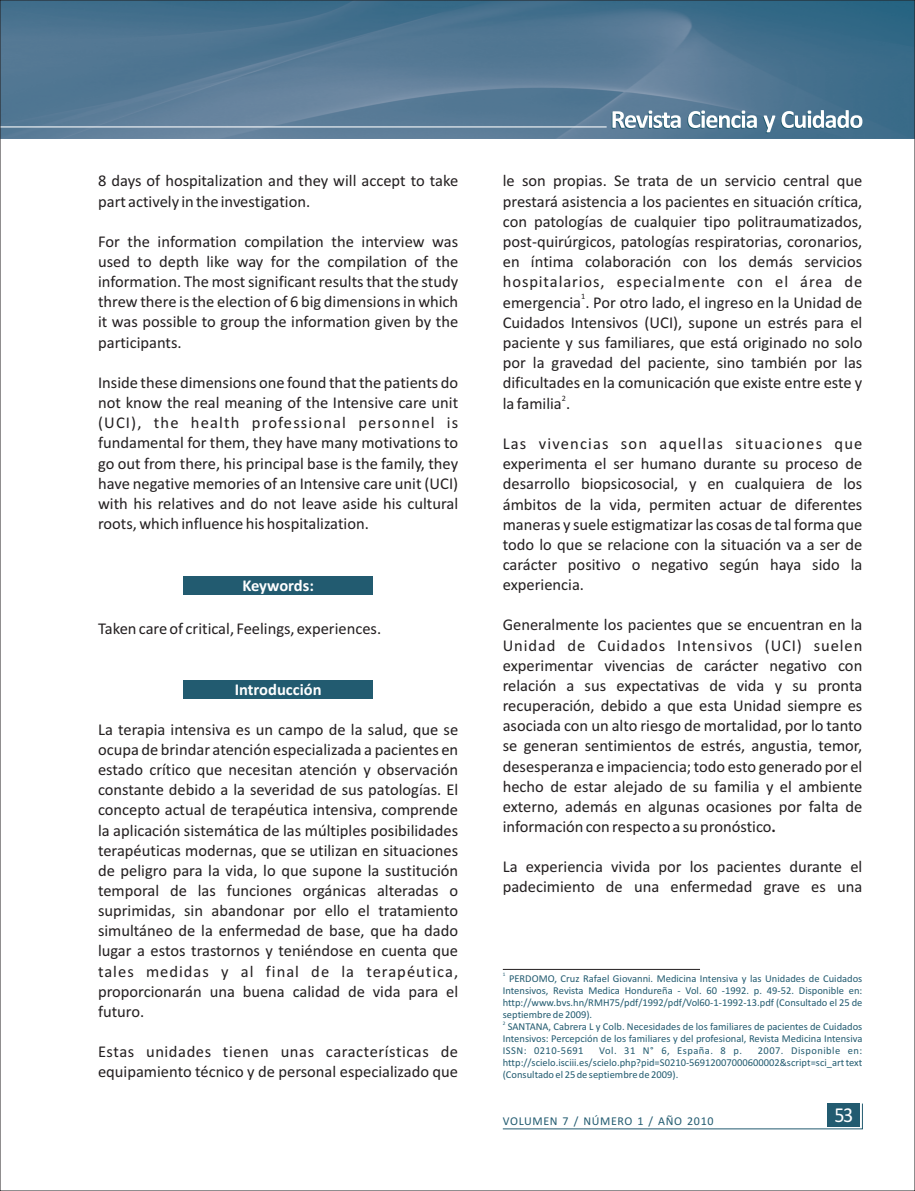
<style>
.page{position:relative;width:915px;height:1191px;background:#fff}
.page>*{position:absolute;margin:0;border:0;box-sizing:border-box;transform-origin:0 0}
.t1{font:21.3px "Calibri";color:#fff;scale:.94 1}
.t2{font:16.5px/20.1px "Calibri";color:#231f20;text-align:justify}
.t3{font:700 16.5px "Calibri";color:#fff}
.t4{font:12px "Calibri";letter-spacing:.055em;color:#225b70}
.t5{font:10.5px/12px "Calibri";color:#225b70;text-align:justify}
.t6{font:10.5px "Calibri";letter-spacing:.045em;color:#225b70}
.t7{font:8.25px "Calibri";color:#231f20}
.t8{font:5.25px "Calibri";color:#225b70}
.s1{font-weight:700}
</style>
<div class="page">
<div style="left:183px;top:576px;width:190px;height:19px;background:#225b70"></div>
<div style="left:183px;top:680px;width:190px;height:19px;background:#225b70"></div>
<hr style="left:502px;top:969px;width:197px;height:1px;background:#231f20">
<svg style="left:502px;top:1103px;width:361px;height:26px"></svg>
<img style="left:2px;top:2px;width:910px;height:137px">
<svg style="left:611px;top:110px;width:251px;height:23px"></svg>
<hr style="left:0;top:126px;width:606px;height:1px;background:#fff">
<p class="t2" style="left:98px;top:172px;width:361px">8 days of hospitalization and they will accept to take part actively in the investigation.</p>
<p class="t2" style="left:98px;top:233px;width:361px">For the information compilation the interview was used to depth like way for the compilation of the information. The most significant results that the study threw there is the election of 6 big dimensions in which it was possible to group the information given by the participants.</p>
<p class="t2" style="left:98px;top:374px;width:361px">Inside these dimensions one found that the patients do not know the real meaning of the Intensive care unit (UCI), the health professional personnel is fundamental for them, they have many motivations to go out from there, his principal base is the family, they have negative memories of an Intensive care unit (UCI) with his relatives and do not leave aside his cultural roots, which influence his hospitalization.</p>
<p class="t3" style="left:242px;top:578px;width:73px">Keywords:</p>
<p class="t2" style="left:98px;top:620px;width:284px">Taken care of critical, Feelings, experiences.</p>
<p class="t3" style="left:235px;top:682px;width:88px">Introducción</p>
<p class="t2" style="left:98px;top:720px;width:361px">La terapia intensiva es un campo de la salud, que se ocupa de brindar atención especializada a pacientes en estado crítico que necesitan atención y observación constante debido a la severidad de sus patologías. El concepto actual de terapéutica intensiva, comprende la aplicación sistemática de las múltiples posibilidades terapéuticas modernas, que se utilizan en situaciones de peligro para la vida, lo que supone la sustitución temporal de las funciones orgánicas alteradas o suprimidas, sin abandonar por ello el tratamiento simultáneo de la enfermedad de base, que ha dado lugar a estos trastornos y teniéndose en cuenta que tales medidas y al final de la terapéutica, proporcionarán una buena calidad de vida para el futuro.</p>
<p class="t2" style="left:98px;top:1043px;width:361px">Estas unidades tienen unas características de equipamiento técnico y de personal especializado que</p>
<p class="t2" style="left:502px;top:172px;width:361px">le son propias. Se trata de un servicio central que prestará asistencia a los pacientes en situación crítica, con patologías de cualquier tipo politraumatizados, post-quirúrgicos, patologías respiratorias, coronarios, en íntima colaboración con los demás servicios hospitalarios, especialmente con el área de</p>
<p class="t7" style="left:581px;top:293px;width:6px">1</p>
<p class="t2" style="left:502px;top:293px;width:361px">emergencia . Por otro lado, el ingreso en la Unidad de Cuidados Intensivos (UCI), supone un estrés para el paciente y sus familiares, que está originado no solo por la gravedad del paciente, sino también por las dificultades en la comunicación que existe entre este y</p>
<p class="t7" style="left:561px;top:394px;width:6px">2</p>
<p class="t2" style="left:502px;top:395px;width:69px">la familia .</p>
<p class="t2" style="left:502px;top:435px;width:361px">Las vivencias son aquellas situaciones que experimenta el ser humano durante su proceso de desarrollo biopsicosocial, y en cualquiera de los ámbitos de la vida, permiten actuar de diferentes maneras y suele estigmatizar las cosas de tal forma que todo lo que se relacione con la situación va a ser de carácter positivo o negativo según haya sido la experiencia.</p>
<p class="t2" style="left:502px;top:616px;width:361px">Generalmente los pacientes que se encuentran en la Unidad de Cuidados Intensivos (UCI) suelen experimentar vivencias de carácter negativo con relación a sus expectativas de vida y su pronta recuperación, debido a que esta Unidad siempre es asociada con un alto riesgo de mortalidad, por lo tanto se generan sentimientos de estrés, angustia, temor, desesperanza e impaciencia; todo esto generado por el hecho de estar alejado de su familia y el ambiente externo, además en algunas ocasiones por falta de información con respecto a su pronóstico<span class="s1">.</span></p>
<p class="t2" style="left:502px;top:858px;width:361px">La experiencia vivida por los pacientes durante el padecimiento de una enfermedad grave es una</p>
<p class="t8" style="left:502px;top:972px;width:4px">1</p>
<p class="t5" style="left:502px;top:973px;width:361px;text-indent:6px">PERDOMO, Cruz Rafael Giovanni. Medicina Intensiva y las Unidades de Cuidados Intensivos, Revista Medica Hondureña - Vol. 60 -1992. p. 49-52. Disponible en: http://www.bvs.hn/RMH75/pdf/1992/pdf/Vol60-1-1992-13.pdf (Consultado el 25 de septiembre de 2009).</p>
<p class="t8" style="left:502px;top:1021px;width:4px">2</p>
<p class="t5" style="left:502px;top:1021px;width:361px;text-indent:5px">SANTANA, Cabrera L y Colb. Necesidades de los familiares de pacientes de Cuidados Intensivos: Percepción de los familiares y del profesional, Revista Medicina Intensiva ISSN: 0210-5691</p>
<p class="t5" style="left:502px;top:1045px;width:361px;text-indent:255px">2007. Disponible en: http://scielo.isciii.es/scielo.php?pid=S0210-56912007000600002&amp;script=sci_arttext (Consultado el 25 de septiembre de 2009).</p>
<p class="t4" style="left:502px;top:1116px;width:212px">VOLUMEN 7 / NÚMERO 1 / AÑO 2010</p>
<p class="t1" style="left:834px;top:1106px;width:22px">53</p>
<p class="t6" style="left:599px;top:1046px;width:144px">Vol. 31 N° 6, España. 8 p.</p>
</div>
